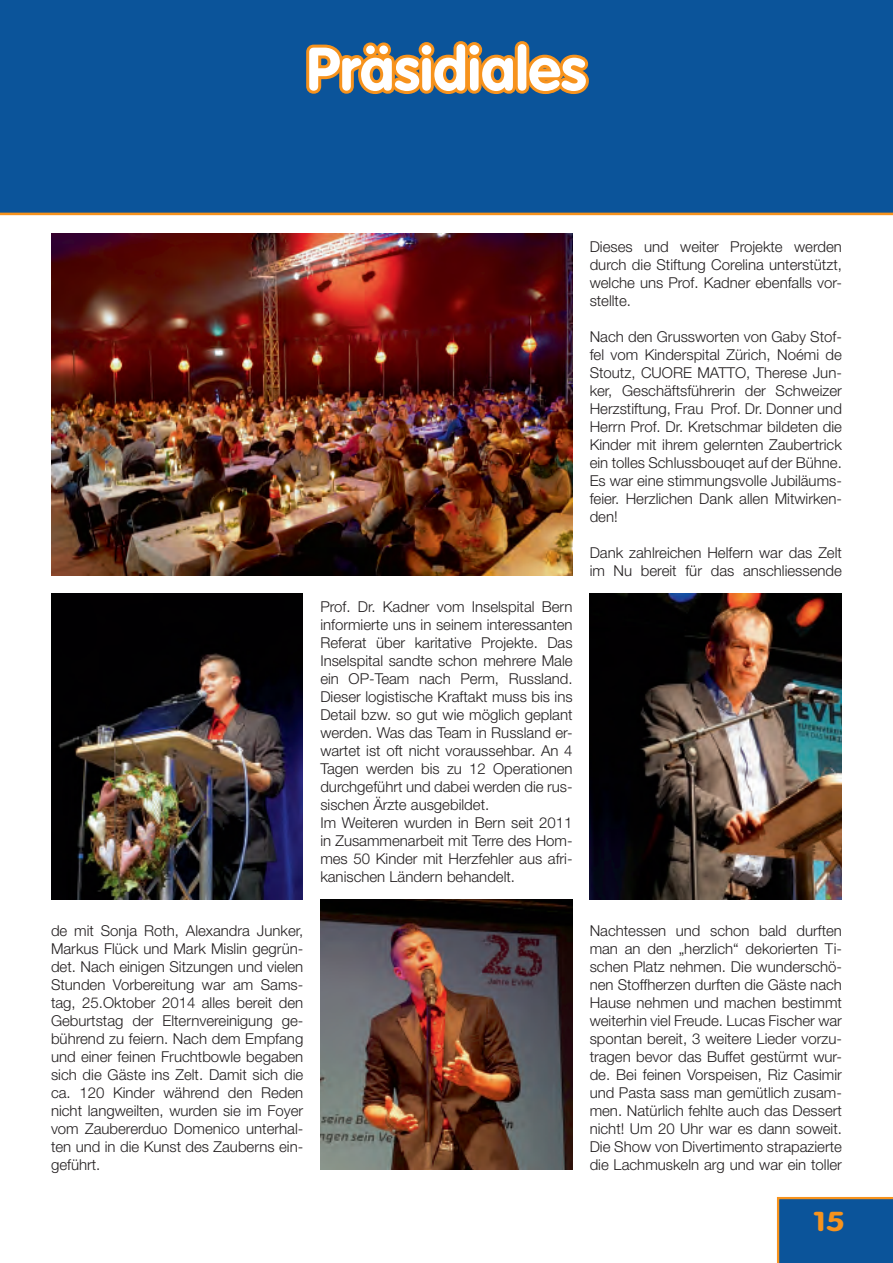
<style>
.page{position:relative;width:893px;height:1263px;background:#fff}
.page>*{position:absolute;margin:0;border:0;box-sizing:border-box;transform-origin:0 0}
.t1{font:700 60px "VAG Rounded Std";color:#fff}
.t2{font:700 27px "VAG Rounded Std";color:#f7931d;scale:1.26 1}
.t3{font:300 15px/18px "Helvetica Neue LT Std";color:#231f20;text-align:justify}
</style>
<div class="page">
<div style="left:0;top:0;width:893px;height:214px;background:#0b549a"></div>
<svg style="left:306px;top:41px;width:283px;height:53px"></svg>
<svg style="left:777px;top:1197px;width:116px;height:66px;background:#175793"></svg>
<hr style="left:0;top:213px;width:893px;height:2px;background:#f7931d">
<img style="left:51px;top:234px;width:521px;height:342px">
<img style="left:51px;top:594px;width:252px;height:306px">
<img style="left:320px;top:900px;width:253px;height:269px">
<img style="left:590px;top:594px;width:251px;height:306px">
<h1 class="t1" style="left:306px;top:34px;width:281px">Präsidiales</h1>
<p class="t3" style="left:320px;top:597px;width:254px;text-align:left">Prof. Dr. Kadner vom Inselspital Bern informierte uns in seinem interessanten Referat über karitative Projekte. Das Inselspital sandte schon mehrere Male ein OP-Team nach Perm, Russland.<br>Dieser logistische Kraftakt muss bis ins Detail bzw. so gut wie möglich geplant werden. Was das Team in Russland er&shy;wartet ist oft nicht voraussehbar. An 4<br>Tagen werden bis zu 12 Operationen durchgeführt und dabei werden die rus&shy;sischen Ärzte ausgebildet.<br>Im Weiteren wurden in Bern seit 2011 in Zusammenarbeit mit Terre des Hom&shy;mes 50 Kinder mit Herzfehler aus afri&shy;kanischen Ländern behandelt.</p>
<p class="t3" style="left:51px;top:921px;width:254px">de mit Sonja Roth, Alexandra Junker, Markus Flück und Mark Mislin gegrün&shy;det. Nach einigen Sitzungen und vielen Stunden Vorbereitung war am Sams&shy;tag, 25.Oktober 2014 alles bereit den Geburtstag der Elternvereinigung ge&shy;bührend zu feiern. Nach dem Empfang und einer feinen Fruchtbowle begaben sich die Gäste ins Zelt. Damit sich die ca. 120 Kinder während den Reden nicht langweilten, wurden sie im Foyer vom Zaubererduo Domenico unterhal&shy;ten und in die Kunst des Zauberns ein&shy;geführt.</p>
<p class="t3" style="left:590px;top:237px;width:254px">Dieses und weiter Projekte werden durch die Stiftung Corelina unterstützt, welche uns Prof. Kadner ebenfalls vor&shy;stellte.</p>
<p class="t3" style="left:590px;top:327px;width:254px">Nach den Grussworten von Gaby Stof&shy;fel vom Kinderspital Zürich, Noémi de Stoutz, CUORE MATTO, Therese Jun&shy;ker, Geschäftsführerin der Schweizer Herzstiftung, Frau Prof. Dr. Donner und Herrn Prof. Dr. Kretschmar bildeten die Kinder mit ihrem gelernten Zaubertrick ein tolles Schlussbouqet auf der Bühne.<br>Es war eine stimmungsvolle Jubiläums&shy;feier. Herzlichen Dank allen Mitwirken&shy;den!</p>
<p class="t3" style="left:590px;top:543px;width:254px">Dank zahlreichen Helfern war das Zelt im Nu bereit für das anschliessende</p>
<p class="t3" style="left:590px;top:921px;width:254px">Nachtessen und schon bald durften man an den „herzlich“ dekorierten Ti&shy;schen Platz nehmen. Die wunderschö&shy;nen Stoffherzen durften die Gäste nach Hause nehmen und machen bestimmt weiterhin viel Freude. Lucas Fischer war spontan bereit, 3 weitere Lieder vorzu&shy;tragen bevor das Buffet gestürmt wur&shy;de. Bei feinen Vorspeisen, Riz Casimir und Pasta sass man gemütlich zusam&shy;men. Natürlich fehlte auch das Dessert nicht! Um 20 Uhr war es dann soweit.<br>Die Show von Divertimento strapazierte die Lachmuskeln arg und war ein toller</p>
<h2 class="t2" style="left:813px;top:1206px;width:27px">15</h2>
</div>
